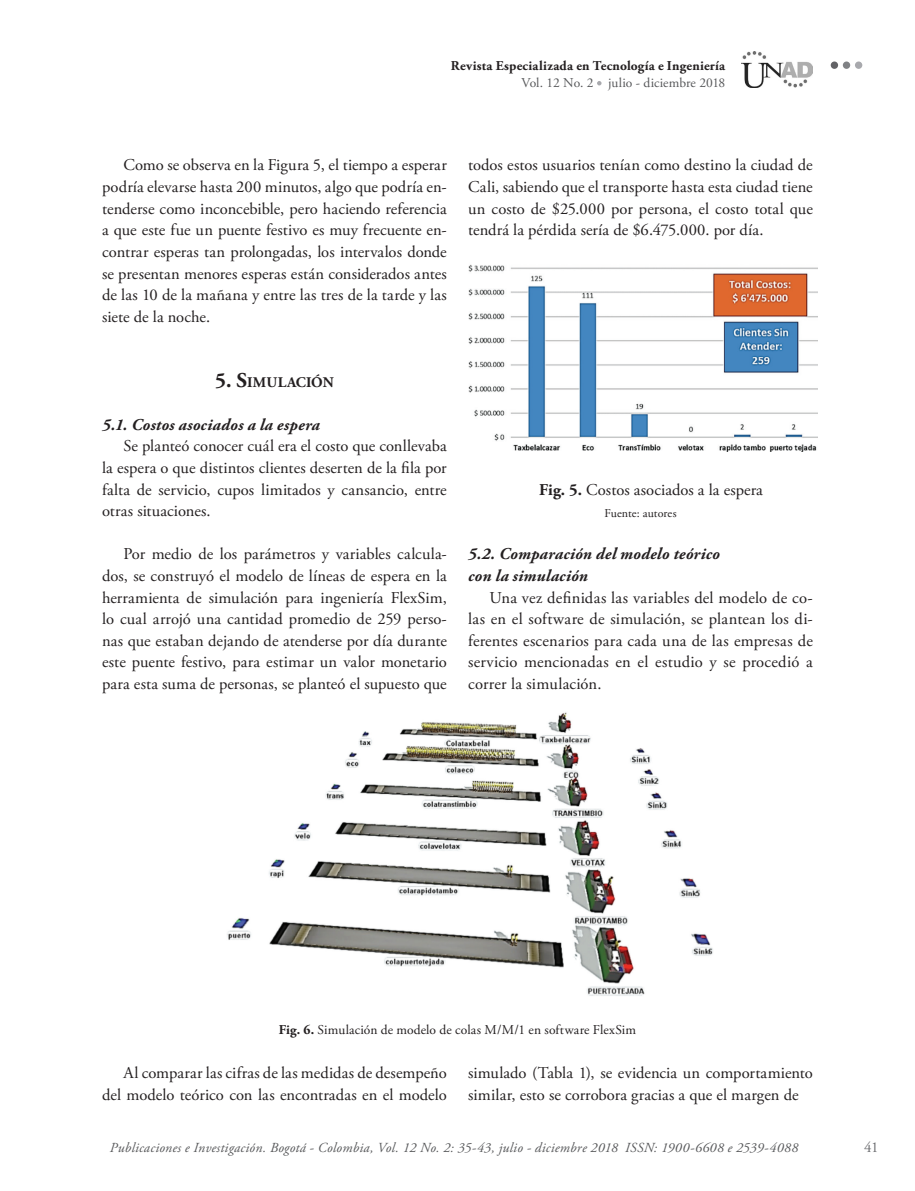
<style>
.page{position:relative;width:915px;height:1191px;background:#fff}
.page>*{position:absolute;margin:0;border:0;box-sizing:border-box;transform-origin:0 0}
.TEXTO_CORRIDO{font:16.5px/21.6px "Adobe Garamond Pro";letter-spacing:.005em;color:#231f20;text-align:justify}
._3_Subtitulos{font:italic 700 16.5px/21.6px "Adobe Garamond Pro";letter-spacing:.015em;color:#231f20}
.t1{font:15px "Adobe Garamond Pro";color:#6c6d70}
._3_TITULOS{font:700 14.7px "Adobe Garamond Pro";letter-spacing:.015em;color:#231f20}
.t2{font:italic 13.8px "Adobe Garamond Pro";letter-spacing:.02em;color:#57585a}
._3_Figura_1_linea{font:13.5px "Adobe Garamond Pro";color:#231f20}
.t3{font:700 13.5px "Adobe Garamond Pro";letter-spacing:.015em;color:#231f20}
.t4{font:13.5px "Adobe Garamond Pro";letter-spacing:-.01em;color:#57585a}
.Fuente{font:12px "Adobe Garamond Pro";color:#231f20}
.s1{font-size:21px}
.s2{font-weight:700}
</style>
<div class="page">
<img style="left:741px;top:52px;width:71px;height:35px">
<div style="left:830px;top:61px;width:7px;height:8px;background:#636366;border-radius:50%"></div>
<svg style="left:842px;top:61px;width:7px;height:8px"></svg>
<div style="left:854px;top:61px;width:8px;height:8px;background:#a8a9ad;border-radius:50%"></div>
<svg style="left:597px;top:81px;width:4px;height:4px"></svg>
<img style="left:468px;top:264px;width:349px;height:187px">
<img style="left:227px;top:712px;width:486px;height:284px">
<p class="t3" style="left:451px;top:58px;width:276px">Revista Especializada en Tecnología e Ingeniería</p>
<p class="t4" style="left:521px;top:75px;width:205px">Vol. 12 No. 2 julio - diciembre 2018</p>
<p class="TEXTO_CORRIDO" style="left:102px;top:155px;width:346px;text-indent:21px">Como se observa en la Figura 5, el tiempo a esperar podría elevarse hasta 200 minutos, algo que podría en&shy;tenderse como inconcebible, pero haciendo referencia a que este fue un puente festivo es muy frecuente en&shy;contrar esperas tan prolongadas, los intervalos donde se presentan menores esperas están considerados antes de las 10 de la mañana y entre las tres de la tarde y las siete de la noche.</p>
<p class="_3_TITULOS" style="left:215px;top:373px;width:120px"><span class="s1">5. S</span>IMULACIÓN</p>
<p class="_3_Subtitulos" style="left:102px;top:414px;width:219px">5.1. Costos asociados a la espera</p>
<p class="TEXTO_CORRIDO" style="left:102px;top:436px;width:346px;text-indent:21px">Se planteó conocer cuál era el costo que conllevaba la espera o que distintos clientes deserten de la fila por falta de servicio, cupos limitados y cansancio, entre otras situaciones.</p>
<p class="TEXTO_CORRIDO" style="left:102px;top:544px;width:346px;text-indent:21px">Por medio de los parámetros y variables calcula&shy;dos, se construyó el modelo de líneas de espera en la herramienta de simulación para ingeniería FlexSim, lo cual arrojó una cantidad promedio de 259 perso&shy;nas que estaban dejando de atenderse por día durante este puente festivo, para estimar un valor monetario para esta suma de personas, se planteó el supuesto que</p>
<p class="TEXTO_CORRIDO" style="left:468px;top:155px;width:346px">todos estos usuarios tenían como destino la ciudad de Cali, sabiendo que el transporte hasta esta ciudad tiene un costo de $25.000 por persona, el costo total que tendrá la pérdida sería de $6.475.000. por día.</p>
<p class="TEXTO_CORRIDO" style="left:539px;top:479px;width:225px"><span class="s2">Fig. 5.</span> Costos asociados a la espera</p>
<p class="Fuente" style="left:604px;top:505px;width:74px">Fuente: autores</p>
<p class="_3_Subtitulos" style="left:468px;top:544px;width:253px">5.2. Comparación del modelo teórico con la simulación</p>
<p class="TEXTO_CORRIDO" style="left:468px;top:587px;width:346px;text-indent:21px">Una vez definidas las variables del modelo de co&shy;las en el software de simulación, se plantean los di&shy;ferentes escenarios para cada una de las empresas de servicio mencionadas en el estudio y se procedió a correr la simulación.</p>
<p class="_3_Figura_1_linea" style="left:278px;top:1021px;width:359px"><span class="s2">Fig. 6.</span> Simulación de modelo de colas M/M/1 en software FlexSim</p>
<p class="TEXTO_CORRIDO" style="left:102px;top:1062px;width:346px;text-align:right">Al comparar las cifras de las medidas de desempeño del modelo teórico con las encontradas en el modelo</p>
<p class="TEXTO_CORRIDO" style="left:468px;top:1062px;width:346px">simulado (Tabla 1), se evidencia un comportamiento similar, esto se corrobora gracias a que el margen de</p>
<p class="t2" style="left:110px;top:1139px;width:689px">Publicaciones e Investigación. Bogotá - Colombia, Vol. 12 No. 2: 35-43, julio - diciembre 2018 ISSN: 1900-6608 e 2539-4088</p>
<p class="t1" style="left:863px;top:1137px;width:16px">41</p>
</div>
